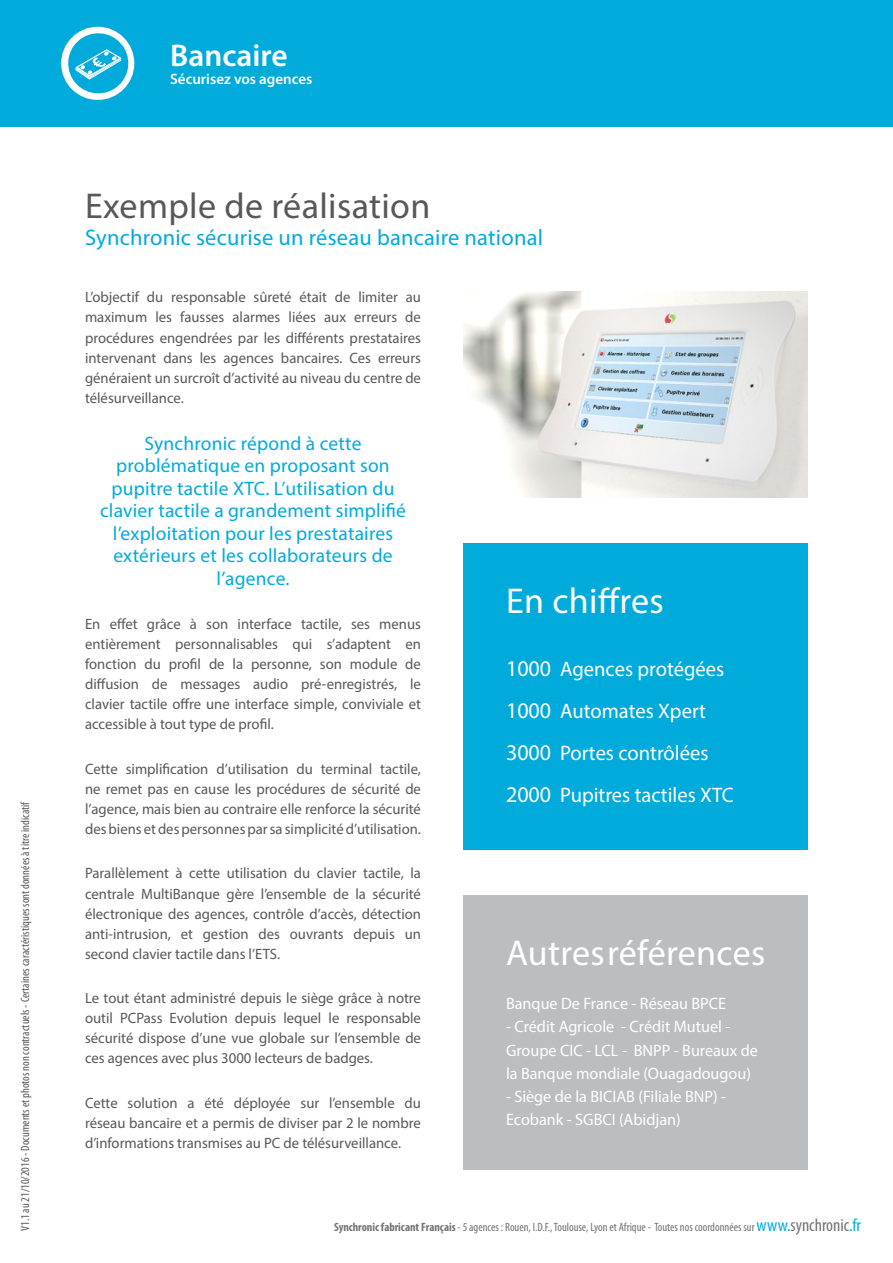
<style>
.page{position:relative;width:893px;height:1263px;background:#fff}
.page>*{position:absolute;margin:0;border:0;box-sizing:border-box;transform-origin:0 0}
.t1{font:36px "Myriad Pro";letter-spacing:.01em;color:#fff}
.t2{font:36px "Myriad Pro";letter-spacing:.01em;color:#57585a}
.t3{font:600 31.5px "Myriad Pro";color:#fff}
.t4{font:22.5px "Myriad Pro";letter-spacing:.01em;color:#00abdc}
.t5{font:21px "Myriad Pro";color:#fff}
.t6{font:19.5px/22.5px "Myriad Pro";letter-spacing:.01em;color:#00abdc;text-align:center}
.t7{font:16.5px/23.2px "Myriad Pro";color:#fff}
.t8{font:15px/20.1px "Myriad Pro";color:#57585a;text-align:justify}
.t9{font:600 15px "Myriad Pro";color:#fff}
.t10{font:condensed 12px "Myriad Pro";color:#717275}
.t11{font:condensed 12px "Myriad Pro";color:#57585a}
.s1{font-size:22.5px}
.s2{font-weight:700}
.s3{font-size:18px;color:#00abdc}
.s4{font-size:18px}
</style>
<div class="page">
<div style="left:0;top:0;width:893px;height:127px;background:#00abdc"></div>
<div style="left:463px;top:895px;width:345px;height:274px;background:#bcbdc0"></div>
<div style="left:463px;top:543px;width:345px;height:306px;background:#00abdc"></div>
<img style="left:463px;top:291px;width:345px;height:206px">
<svg style="left:61px;top:27px;width:73px;height:73px"></svg>
<svg style="left:64px;top:29px;width:69px;height:69px"></svg>
<p class="t11" style="left:18px;top:1231px;width:431px;rotate:-90deg">V1.1 au 21/10/2016 - Documents et photos non contractuels - Certaines caractéristiques sont données à titre indicatif</p>
<p class="t3" style="left:170px;top:36px;width:119px">Bancaire</p>
<p class="t9" style="left:170px;top:70px;width:144px">Sécurisez vos agences</p>
<p class="t2" style="left:85px;top:184px;width:347px">Exemple de réalisation</p>
<p class="t4" style="left:85px;top:224px;width:460px">Synchronic sécurise un réseau bancaire national</p>
<p class="t8" style="left:85px;top:287px;width:337px">L’objectif du responsable sûreté était de limiter au maximum les fausses alarmes liées aux erreurs de procédures engendrées par les différents prestataires intervenant dans les agences bancaires. Ces erreurs généraient un surcroît d’activité au niveau du centre de télésurveillance.</p>
<p class="t6" style="left:100px;top:431px;width:307px">Synchronic répond à cette problématique en proposant son pupitre tactile XTC. L’utilisation du clavier tactile a grandement simplifié l’exploitation pour les prestataires extérieurs et les collaborateurs de l’agence.</p>
<p class="t8" style="left:85px;top:614px;width:337px">En effet grâce à son interface tactile, ses menus entièrement personnalisables qui s’adaptent en fonction du profil de la personne, son module de diffusion de messages audio pré-enregistrés, le clavier tactile offre une interface simple, conviviale et accessible à tout type de profil.</p>
<p class="t8" style="left:85px;top:758px;width:337px">Cette simplification d’utilisation du terminal tactile, ne remet pas en cause les procédures de sécurité de l’agence, mais bien au contraire elle renforce la sécurité des biens et des personnes par sa simplicité d’utilisation.</p>
<p class="t8" style="left:85px;top:863px;width:337px">Parallèlement à cette utilisation du clavier tactile, la centrale MultiBanque gère l’ensemble de la sécurité électronique des agences, contrôle d’accès, détection anti-intrusion, et gestion des ouvrants depuis un second clavier tactile dans l’ETS.</p>
<p class="t8" style="left:85px;top:988px;width:337px">Le tout étant administré depuis le siège grâce à notre outil PCPass Evolution depuis lequel le responsable sécurité dispose d’une vue globale sur l’ensemble de ces agences avec plus 3000 lecteurs de badges.</p>
<p class="t8" style="left:85px;top:1092px;width:337px">Cette solution a été déployée sur l’ensemble du réseau bancaire et a permis de diviser par 2 le nombre d’informations transmises au PC de télésurveillance.</p>
<p class="t1" style="left:506px;top:578px;width:159px">En chiffres</p>
<p class="t5" style="left:506px;top:656px;width:220px"><span class="s1">1000</span> Agences protégées</p>
<p class="t5" style="left:506px;top:698px;width:201px"><span class="s1">1000</span> Automates Xpert</p>
<p class="t5" style="left:506px;top:740px;width:204px"><span class="s1">3000</span> Portes contrôlées</p>
<p class="t5" style="left:506px;top:782px;width:229px"><span class="s1">2000</span> Pupitres tactiles XTC</p>
<p class="t1" style="left:506px;top:930px;width:261px">Autres références</p>
<p class="t7" style="left:506px;top:992px;width:222px">Banque De France - Réseau BPCE</p>
<p class="t7" style="left:506px;top:1015px;width:253px">- Crédit Agricole - Crédit Mutuel -<br>Groupe CIC - LCL - BNPP - Bureaux de la Banque mondiale (Ouagadougou)</p>
<p class="t7" style="left:506px;top:1085px;width:222px">- Siège de la BICIAB (Filiale BNP) -<br>Ecobank - SGBCI (Abidjan)</p>
<p class="t10" style="left:334px;top:1220px;width:528px"><span class="s2">Synchronic fabricant Français</span> - 5 agences : Rouen, I.D.F., Toulouse, Lyon et Afrique - Toutes nos coordonnées sur <span class="s3">www.</span><span class="s4">synchronic</span><span class="s3">.fr</span></p>
</div>
